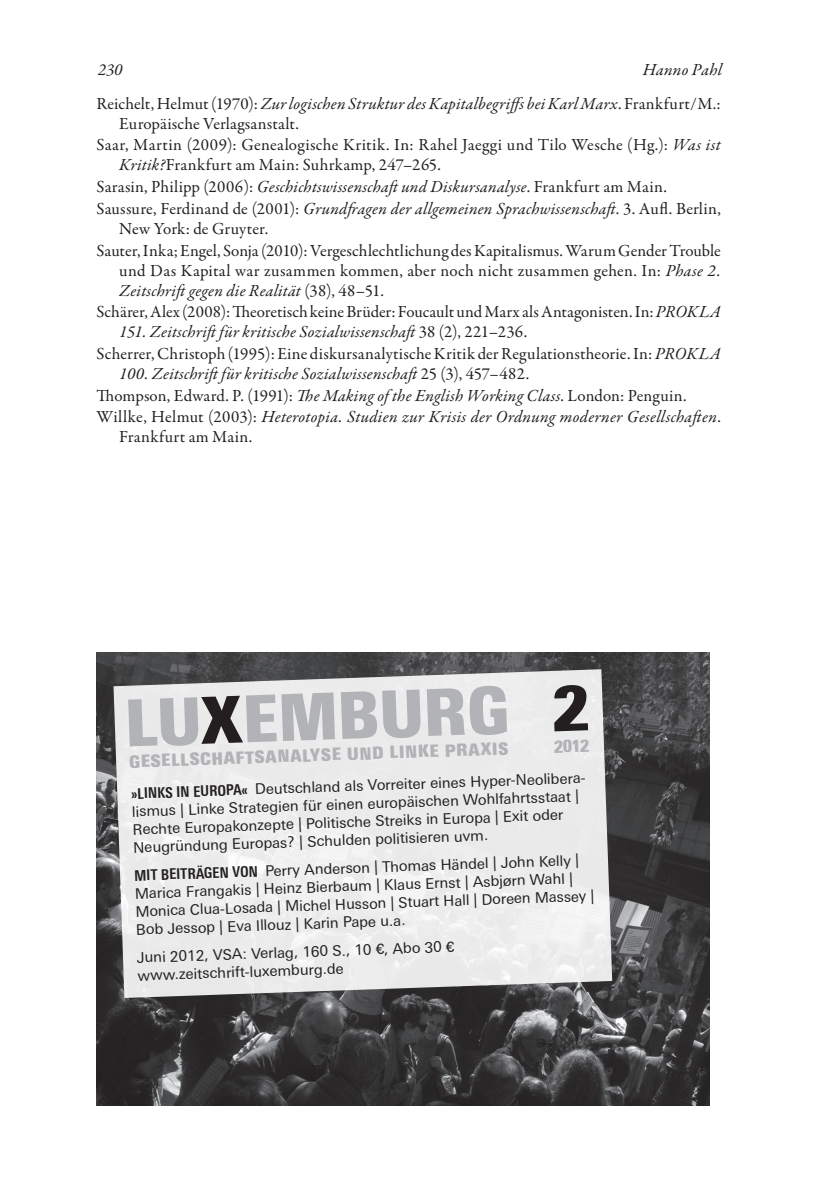
<style>
.page{position:relative;width:823px;height:1191px;background:#fff}
.page>*{position:absolute;margin:0;border:0;box-sizing:border-box;transform-origin:0 0}
.t1{font:17px/21.8px "Garamond Premr Pro";letter-spacing:.01em;color:#231f20}
.t2{font:italic 17px/34px "Garamond Premr Pro";letter-spacing:.015em;color:#231f20;text-align:right}
.t3{font:900 condensed 17px "Linotype Univers";color:#b2b3b7}
.t4{font:900 condensed 17px "Linotype Univers";color:#b2b3b7;scale:.95 1}
.t5{font:14.8px/18px "Linotype Univers Basic";color:#231f20}
.s1{font-style:normal}
.s2{font-style:italic}
.s3{font-family:"Linotype Univers";font-weight:700;font-stretch:condensed}
.s4{font-family:"Univers"}
</style>
<div class="page">
<img style="left:96px;top:652px;width:613px;height:454px">
<svg style="left:113px;top:669px;width:499px;height:329px;fill:#ebebeb"></svg>
<svg style="left:128px;top:685px;width:378px;height:61px;background:#c7c7c9"></svg>
<div style="left:552px;top:684px;width:35px;height:47px;background:#ebeaeb"></div>
<p class="t2" style="left:96px;top:53px;width:627px">Hanno Pahl<br><span class="s1">Reichelt, Helmut (1970):</span> Zur logischen Struktur des Kapitalbegriffs bei Karl Marx<span class="s1">. Frankfurt/M.:</span></p>
<p class="t1" style="left:96px;top:113px;width:625px;text-indent:23px">Europäische Verlagsanstalt.<br>Saar, Martin (2009): Genealogische Kritik. In: Rahel Jaeggi und Tilo Wesche (Hg.): <span class="s2">Was ist</span></p>
<p class="t1" style="left:96px;top:155px;width:625px;text-indent:23px"><span class="s2">Kritik?</span>Frankfurt am Main: Suhrkamp, 247–265.<br>Sarasin, Philipp (2006): <span class="s2">Geschichtswissenschaft und Diskursanalyse</span>. Frankfurt am Main.<br>Saussure, Ferdinand de (2001): <span class="s2">Grundfragen der allgemeinen Sprachwissenschaft</span>. 3. Aufl. Berlin,</p>
<p class="t1" style="left:96px;top:218px;width:625px;text-indent:23px">New York: de Gruyter.<br>Sauter, Inka; Engel, Sonja (2010): Vergeschlechtlichung des Kapitalismus. Warum Gender Trouble</p>
<p class="t1" style="left:119px;top:261px;width:602px;line-height:20px">und Das Kapital war zusammen kommen, aber noch nicht zusammen gehen. In: <span class="s2">Phase 2.<br>Zeitschrift gegen die Realität</span> (38), 48–51.</p>
<p class="t1" style="left:119px;top:302px;width:602px;line-height:20px;text-indent:-23px">Schärer, Alex (2008): Theoretisch keine Brüder: Foucault und Marx als Antagonisten. In: <span class="s2">PROKLA<br>151. Zeitschrift für kritische Sozialwissenschaft</span> 38 (2), 221–236.</p>
<p class="t1" style="left:119px;top:344px;width:602px;line-height:20px;text-indent:-23px">Scherrer, Christoph (1995): Eine diskursanalytische Kritik der Regulationstheorie. In: <span class="s2">PROKLA<br>100. Zeitschrift für kritische Sozialwissenschaft</span> 25 (3), 457–482.</p>
<p class="t2" style="left:96px;top:385px;width:624px;line-height:21.8px;text-align:left"><span class="s1">Thompson, Edward. P. (1991):</span> The Making of the English Working Class<span class="s1">. London: Penguin.<br>Willke, Helmut (2003):</span> Heterotopia. Studien zur Krisis der Ordnung moderner Gesellschaften<span class="s1">.</span></p>
<p class="t1" style="left:119px;top:426px;width:133px">Frankfurt am Main.</p>
<p class="t2" style="left:98px;top:53px;width:26px">230</p>
<p class="t4" style="left:553px;top:736px;width:39px;rotate:-2deg">2012</p>
<p class="t3" style="left:129px;top:751px;width:380px;rotate:-2deg">GESELLSCHAFTSANALYSE UND LINKE PRAXIS</p>
<p class="t5" style="left:131px;top:784px;width:458px;rotate:-2deg"><span class="s3">»LINKS IN EUROPA«</span> Deutschland als Vorreiter eines Hyper-Neolibera&shy;lismus | Linke Strategien für einen europäischen Wohlfahrtsstaat | Rechte Europakonzepte | Politische Streiks in Europa | Exit oder Neugründung Europas? | Schulden politisieren uvm.</p>
<p class="t5" style="left:134px;top:866px;width:460px;rotate:-2deg"><span class="s3">MIT BEITRÄGEN VON</span> Perry Anderson | Thomas Händel | John Kelly | Marica Frangakis | Heinz Bierbaum | Klaus Ernst | Asbjørn Wahl | Monica Clua-Losada | Michel Husson | Stuart Hall | Doreen Massey | Bob Jessop | Eva Illouz | Karin Pape u.a.</p>
<p class="t5" style="left:137px;top:948px;width:318px;rotate:-2deg">Juni 2012, VSA: Verlag, 160 S., 10 <span class="s4">€</span>, Abo 30 <span class="s4">€ </span>www.zeitschrift-luxemburg.de</p>
</div>
